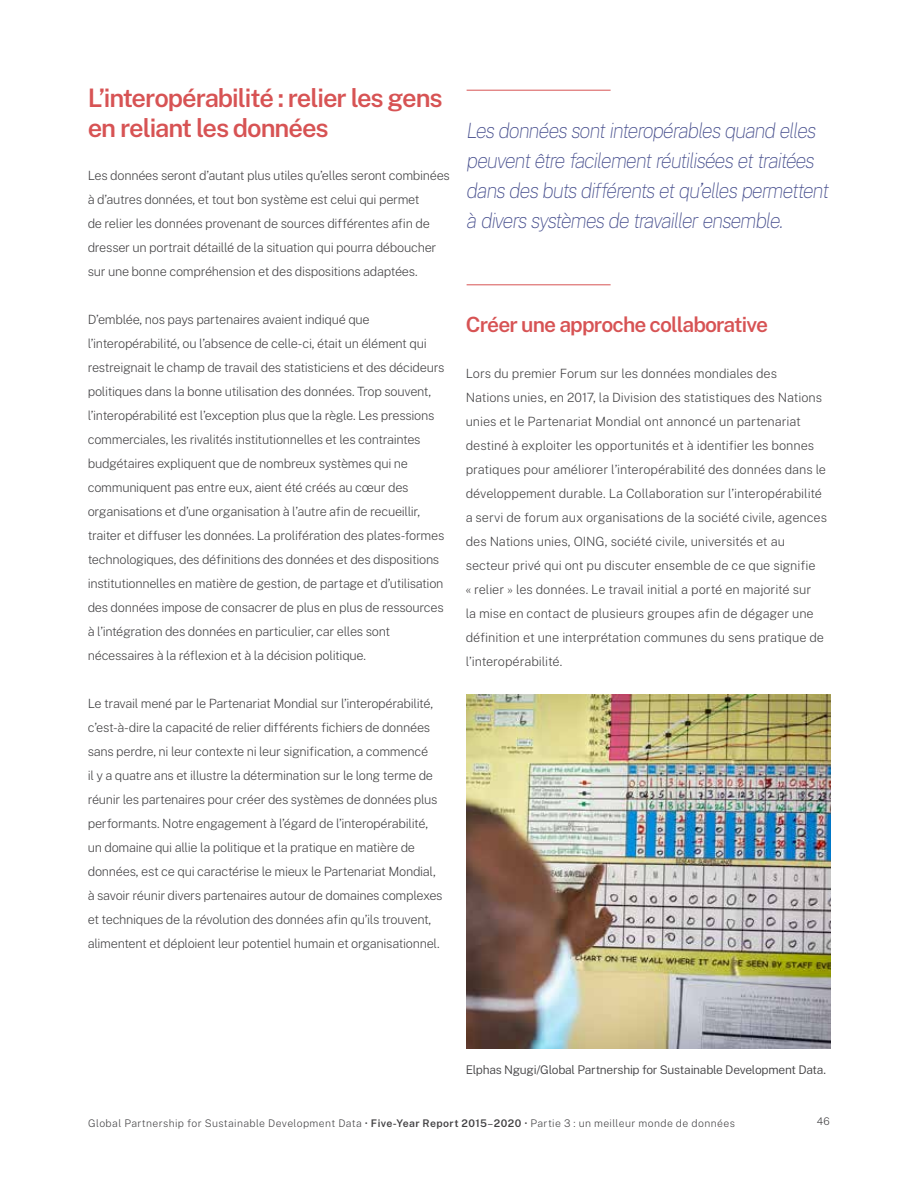
<style>
.page{position:relative;width:918px;height:1188px;background:#fff}
.page>*{position:absolute;margin:0;border:0;box-sizing:border-box;transform-origin:0 0}
.t1{font:600 25.5px/30px "Public Sans";letter-spacing:-.04em;color:#d75354}
.t2{font:italic 100 21px/30px "Public Sans";letter-spacing:-.06em;color:#464e8d}
.t3{font:600 21px "Public Sans";letter-spacing:-.04em;color:#d75354}
.t4{font:200 12.75px/24px "Public Sans";letter-spacing:-.02em;color:#414042}
.t5{font:200 12.75px/24px "Public Sans";color:#414042}
.t6{font:300 12px "Public Sans";letter-spacing:-.02em;color:#414042}
.t7{font:200 10.5px "Public Sans";letter-spacing:.035em;color:#414042}
.s1{font-weight:600}
.s2{font-weight:400}
</style>
<div class="page">
<hr style="left:467px;top:284px;width:144px;height:1px;background:#d75354">
<hr style="left:467px;top:90px;width:144px;height:1px;background:#d75354">
<img style="left:466px;top:694px;width:365px;height:354px">
<h1 class="t1" style="left:88px;top:81px;width:356px">L’interopérabilité : relier les gens en reliant les données</h1>
<p class="t4" style="left:88px;top:163px;width:364px">Les données seront d’autant plus utiles qu’elles seront combinées à d’autres données, et tout bon système est celui qui permet<br>de relier les données provenant de sources différentes afin de dresser un portrait détaillé de la situation qui pourra déboucher sur une bonne compréhension et des dispositions adaptées.</p>
<p class="t4" style="left:88px;top:307px;width:358px">D’emblée, nos pays partenaires avaient indiqué que l’interopérabilité, ou l’absence de celle-ci, était un élément qui restreignait le champ de travail des statisticiens et des décideurs politiques dans la bonne utilisation des données. Trop souvent, l’interopérabilité est l’exception plus que la règle. Les pressions commerciales, les rivalités institutionnelles et les contraintes budgétaires expliquent que de nombreux systèmes qui ne communiquent pas entre eux, aient été créés au cœur des organisations et d’une organisation à l’autre afin de recueillir, traiter et diffuser les données. La prolifération des plates-formes technologiques, des définitions des données et des dispositions institutionnelles en matière de gestion, de partage et d’utilisation des données impose de consacrer de plus en plus de ressources à l’intégration des données en particulier, car elles sont nécessaires à la réflexion et à la décision politique.</p>
<p class="t4" style="left:88px;top:690px;width:356px">Le travail mené par le Partenariat Mondial sur l’interopérabilité, c’est-à-dire la capacité de relier différents fichiers de données sans perdre, ni leur contexte ni leur signification, a commencé<br>il y a quatre ans et illustre la détermination sur le long terme de réunir les partenaires pour créer des systèmes de données plus performants. Notre engagement à l’égard de l’interopérabilité, un domaine qui allie la politique et la pratique en matière de données, est ce qui caractérise le mieux le Partenariat Mondial, à savoir réunir divers partenaires autour de domaines complexes et techniques de la révolution des données afin qu’ils trouvent, alimentent et déploient leur potentiel humain et organisationnel.</p>
<h2 class="t2" style="left:467px;top:115px;width:364px">Les données sont interopérables quand elles peuvent être facilement réutilisées et traitées dans des buts différents et qu’elles permettent à divers systèmes de travailler ensemble.</h2>
<h2 class="t3" style="left:466px;top:308px;width:304px">Créer une approche collaborative</h2>
<p class="t5" style="left:466px;top:361px;width:363px">Lors du premier Forum sur les données mondiales des<br>Nations unies, en 2017, la Division des statistiques des Nations unies et le Partenariat Mondial ont annoncé un partenariat destiné à exploiter les opportunités et à identifier les bonnes pratiques pour améliorer l’interopérabilité des données dans le développement durable. La Collaboration sur l’interopérabilité a servi de forum aux organisations de la société civile, agences des Nations unies, OING, société civile, universités et au secteur privé qui ont pu discuter ensemble de ce que signifie<br>« relier » les données. Le travail initial a porté en majorité sur<br>la mise en contact de plusieurs groupes afin de dégager une définition et une interprétation communes du sens pratique de l’interopérabilité.</p>
<p class="t6" style="left:466px;top:1061px;width:362px">Elphas Ngugi/Global Partnership for Sustainable Development Data.</p>
<p class="t7" style="left:88px;top:1115px;width:648px">Global Partnership for Sustainable Development Data • <span class="s1">Five-Year Report 2015</span><span class="s2">–</span><span class="s1">2020</span> • Partie 3 : un meilleur monde de données</p>
<p class="t7" style="left:817px;top:1114px;width:14px">46</p>
</div>
